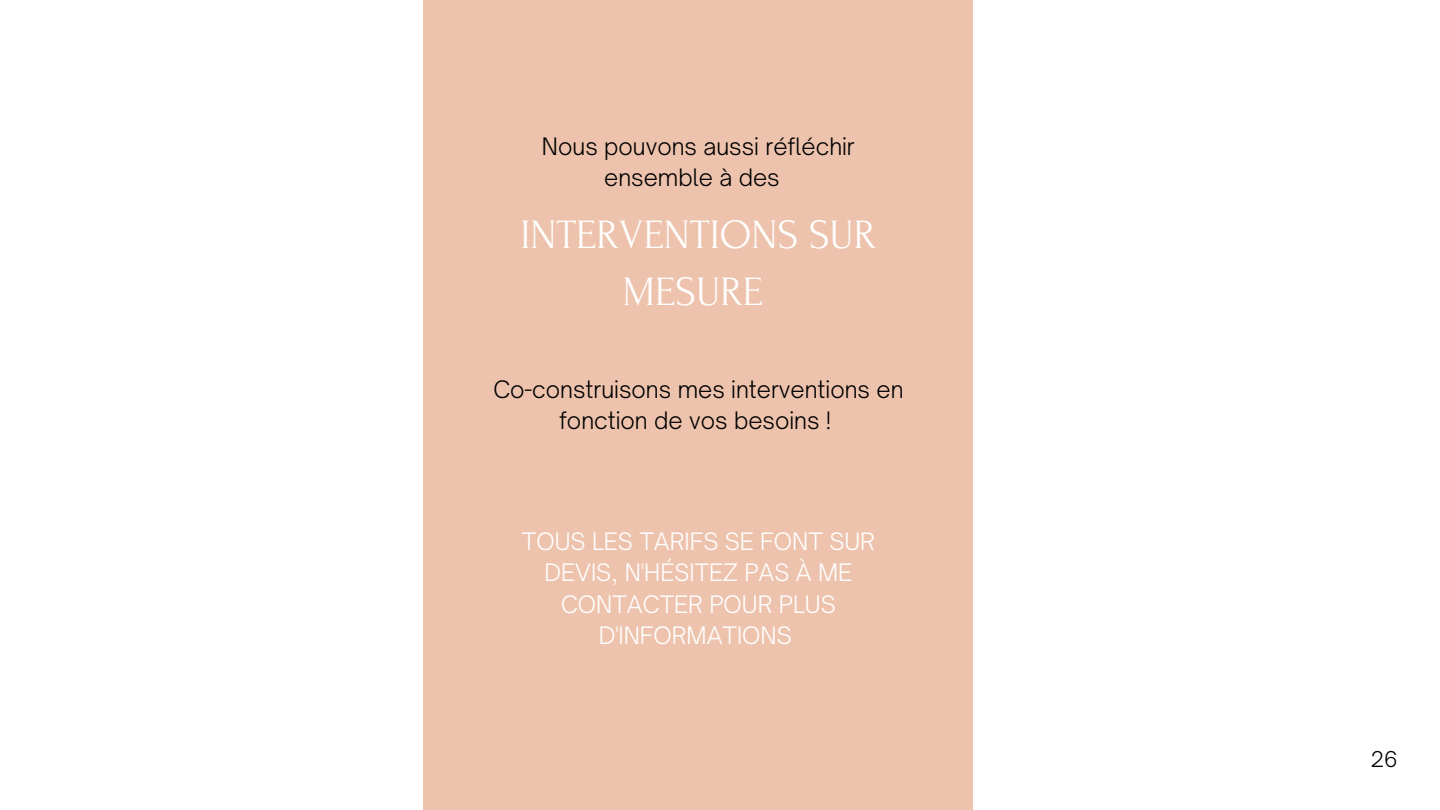
<style>
.page{position:relative;width:1440px;height:810px;background:#fff}
.page>*{position:absolute;margin:0;border:0;box-sizing:border-box;transform-origin:0 0}
.t1{font:41.7px/57.8px "Forum";color:#fff;text-align:center}
.t2{font:300 23px/31.5px "Open Sauce One";color:#000;text-align:center}
.t3{font:300 23px/31.5px "Open Sauce One";color:#fff;text-align:center}
.t4{font:300 20.8px "Open Sauce One";color:#000}
</style>
<div class="page">
<div style="left:424px;top:0;width:549px;height:810px;background:#edc3ad"></div>
<p class="t2" style="left:542px;top:130px;width:314px">Nous pouvons aussi réfléchir ensemble à des</p>
<p class="t1" style="left:520px;top:206px;width:358px">INTERVENTIONS SUR<br>MESURE</p>
<p class="t2" style="left:493px;top:373px;width:412px">Co-construisons mes interventions en fonction de vos besoins !</p>
<p class="t3" style="left:522px;top:525px;width:354px">TOUS LES TARIFS SE FONT SUR<br>DEVIS, N'HÉSITEZ PAS À ME<br>CONTACTER POUR PLUS<br>D'INFORMATIONS</p>
<p class="t4" style="left:1371px;top:747px;width:28px">26</p>
</div>
